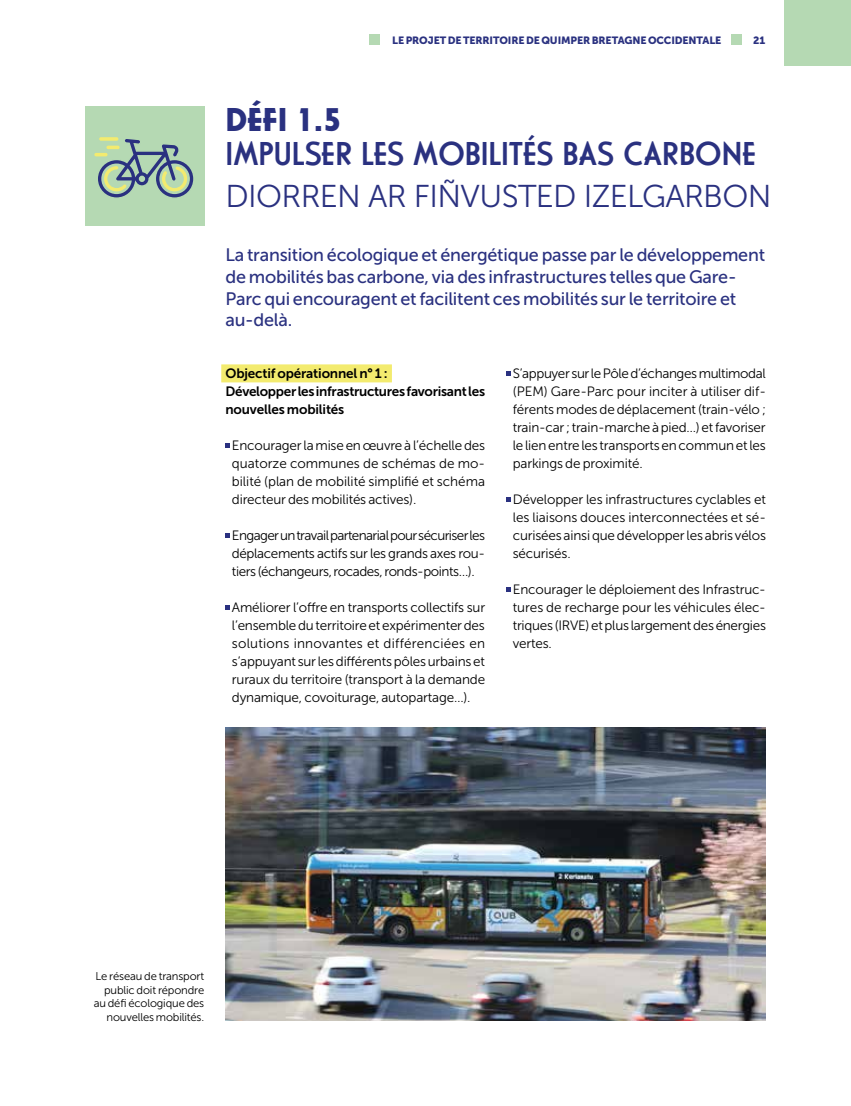
<style>
.page{position:relative;width:851px;height:1106px;background:#fff}
.page>*{position:absolute;margin:0;border:0;box-sizing:border-box;transform-origin:0 0}
.t1{font:500 34.5px "Casablanca URW";color:#2a3180}
.t2{font:700 34.5px "Casablanca URW";color:#2a3180}
.t3{font:31.5px "Museo Sans 300";letter-spacing:-.02em;color:#2a3180}
.t4{font:18px/21.6px "Museo Sans 500";letter-spacing:-.015em;color:#2a3180}
.t5{font:13.5px/18px "Museo Sans 300";letter-spacing:-.015em;color:#000;text-align:justify}
.t6{font:13.5px/18px "Museo Sans 700";letter-spacing:-.02em;color:#000}
.t7{font:11.25px/13.5px "Museo Sans 300";letter-spacing:-.015em;color:#000;text-align:right}
.t8{font:10.5px "Museo Sans 900";letter-spacing:-.01em;color:#2a3180}
</style>
<div class="page">
<div style="left:369px;top:34px;width:11px;height:11px;background:#b5d9b3"></div>
<div style="left:731px;top:34px;width:10px;height:11px;background:#b5d9b3"></div>
<div style="left:221px;top:364px;width:171px;height:18px;background:#f3eb6f"></div>
<svg style="left:225px;top:443px;width:5px;height:4px"></svg>
<svg style="left:225px;top:533px;width:5px;height:4px"></svg>
<svg style="left:225px;top:605px;width:5px;height:4px"></svg>
<svg style="left:506px;top:371px;width:4px;height:4px"></svg>
<svg style="left:506px;top:497px;width:4px;height:4px"></svg>
<svg style="left:506px;top:587px;width:4px;height:4px"></svg>
<div style="left:784px;top:0;width:66px;height:65px;background:#b5d9b3"></div>
<img style="left:225px;top:727px;width:540px;height:293px">
<div style="left:85px;top:106px;width:119px;height:119px;background:#b5d9b3"></div>
<svg style="left:98px;top:139px;width:96px;height:59px"></svg>
<div style="left:98px;top:136px;width:22px;height:6px;border:2px solid #b5d9b3;border-radius:2px"></div>
<div style="left:106px;top:145px;width:14px;height:5px;background:#f3eb6f;border-radius:2px"></div>
<div style="left:105px;top:144px;width:16px;height:7px;border:2px solid #b5d9b3;border-radius:2px"></div>
<div style="left:94px;top:152px;width:14px;height:5px;background:#f3eb6f;border-radius:2px"></div>
<div style="left:93px;top:151px;width:16px;height:7px;border:2px solid #b5d9b3;border-radius:2px"></div>
<p class="t8" style="left:392px;top:34px;width:330px">LE PROJET DE TERRITOIRE DE QUIMPER BRETAGNE OCCIDENTALE</p>
<p class="t8" style="left:753px;top:34px;width:14px">21</p>
<h1 class="t2" style="left:225px;top:98px;width:118px">DÉFI 1.5</h1>
<h1 class="t1" style="left:225px;top:134px;width:532px">IMPULSER LES MOBILITÉS BAS CARBONE</h1>
<h2 class="t3" style="left:225px;top:179px;width:547px">DIORREN AR FIÑVUSTED IZELGARBON</h2>
<h3 class="t4" style="left:225px;top:244px;width:541px">La transition écologique et énergétique passe par le développement de mobilités bas carbone, via des infrastructures telles que Gare-Parc qui encouragent et facilitent ces mobilités sur le territoire et au-delà.</h3>
<p class="t6" style="left:225px;top:364px;width:261px">Objectif opérationnel n° 1 :<br>Développer les infrastructures favorisant les nouvelles mobilités</p>
<p class="t5" style="left:232px;top:436px;width:254px">Encourager la mise en œuvre à l’échelle des quatorze communes de schémas de mo&shy;bilité (plan de mobilité simplifié et schéma directeur des mobilités actives).</p>
<p class="t5" style="left:232px;top:526px;width:254px">Engager un travail partenarial pour sécuriser les déplacements actifs sur les grands axes rou&shy;tiers (échangeurs, rocades, ronds-points…).</p>
<p class="t5" style="left:232px;top:598px;width:255px">Améliorer l’offre en transports collectifs sur l’ensemble du territoire et expérimenter des solutions innovantes et différenciées en s’appuyant sur les différents pôles urbains et ruraux du territoire (transport à la demande dynamique, covoiturage, autopartage…).</p>
<p class="t5" style="left:512px;top:364px;width:255px">S’appuyer sur le Pôle d’échanges multimodal (PEM) Gare-Parc pour inciter à utiliser dif&shy;férents modes de déplacement (train-vélo ; train-car ; train-marche à pied…) et favoriser le lien entre les transports en commun et les parkings de proximité.</p>
<p class="t5" style="left:512px;top:490px;width:255px">Développer les infrastructures cyclables et les liaisons douces interconnectées et sé&shy;curisées ainsi que développer les abris vélos sécurisés.</p>
<p class="t5" style="left:512px;top:580px;width:255px">Encourager le déploiement des Infrastruc&shy;tures de recharge pour les véhicules élec&shy;triques (IRVE) et plus largement des énergies vertes.</p>
<p class="t7" style="left:94px;top:969px;width:112px">Le réseau de transport public doit répondre au défi écologique des nouvelles mobilités.</p>
</div>
